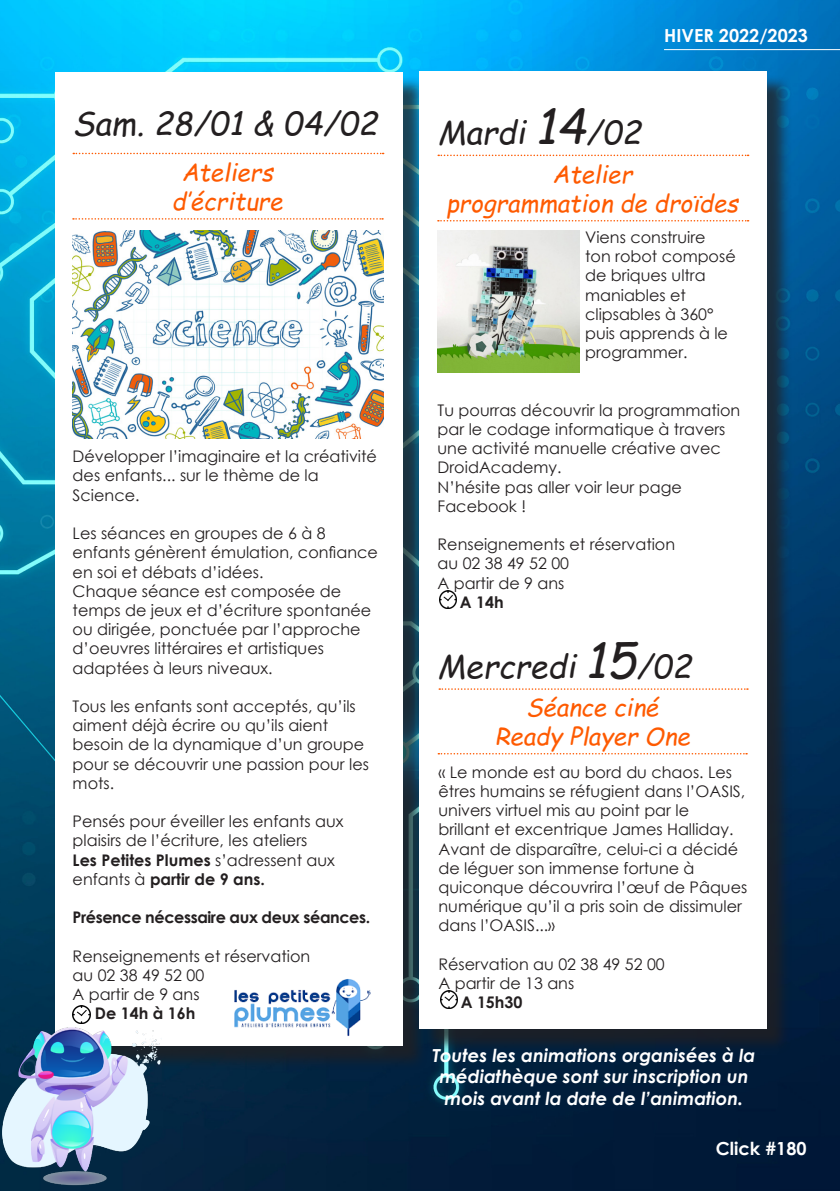
<style>
.page{position:relative;width:840px;height:1191px;background:#fff}
.page>*{position:absolute;margin:0;border:0;box-sizing:border-box;transform-origin:0 0}
.t1{font:italic 32px "Comic Sans MS";color:#231f20}
.t2{font:italic 24px "Comic Sans MS";color:#fe5a01}
.t3{font:italic 700 18px/21.6px "Century Gothic";color:#fff;text-align:center}
.t4{font:700 18px "Century Gothic";color:#fff}
.t5{font:16px/19.2px "Century Gothic";color:#231f20}
.t6{font:700 16px/19.2px "Century Gothic";color:#231f20}
.t7{font:700 16px "Century Gothic";letter-spacing:-.025em;color:#231f20}
.s1{font-weight:400}
.s2{font-size:48px}
</style>
<div class="page">
<img style="left:0;top:0;width:839px;height:1191px">
<hr style="left:663px;top:49px;width:176px;height:1px;background:#fff">
<div style="left:58px;top:75px;width:370px;height:995px;background:#231f20;opacity:.75"></div>
<div style="left:55px;top:72px;width:347px;height:973px;background:#fff"></div>
<svg style="left:73px;top:153px;width:310px;height:1px"></svg>
<svg style="left:73px;top:218px;width:310px;height:2px"></svg>
<img style="left:72px;top:231px;width:311px;height:207px">
<img style="left:73px;top:1005px;width:17px;height:18px">
<div style="left:422px;top:75px;width:369px;height:979px;background:#231f20;opacity:.75"></div>
<div style="left:419px;top:72px;width:347px;height:957px;background:#fff"></div>
<svg style="left:438px;top:155px;width:310px;height:1px"></svg>
<svg style="left:437px;top:220px;width:311px;height:1px"></svg>
<img style="left:437px;top:231px;width:142px;height:141px">
<svg style="left:439px;top:688px;width:308px;height:2px"></svg>
<svg style="left:438px;top:753px;width:308px;height:1px"></svg>
<img style="left:440px;top:991px;width:17px;height:17px">
<img style="left:439px;top:591px;width:17px;height:17px">
<img style="left:3px;top:1027px;width:158px;height:159px">
<img style="left:234px;top:979px;width:137px;height:57px">
<p class="t1" style="left:73px;top:100px;width:306px">Sam. 28/01 &amp; 04/02</p>
<p class="t2" style="left:182px;top:155px;width:93px">Ateliers</p>
<p class="t2" style="left:172px;top:184px;width:112px">d’écriture</p>
<p class="t5" style="left:73px;top:446px;width:306px">Développer l’imaginaire et la créativité des enfants... sur le thème de la<br>Science.</p>
<p class="t5" style="left:73px;top:523px;width:306px">Les séances en groupes de 6 à 8 enfants génèrent émulation, confiance en soi et débats d’idées.</p>
<p class="t5" style="left:73px;top:581px;width:300px">Chaque séance est composée de temps de jeux et d’écriture spontanée ou dirigée, ponctuée par l’approche d’oeuvres littéraires et artistiques</p>
<p class="t5" style="left:73px;top:658px;width:201px">adaptées à leurs niveaux.</p>
<p class="t5" style="left:73px;top:696px;width:298px">Tous les enfants sont acceptés, qu’ils aiment déjà écrire ou qu’ils aient besoin de la dynamique d’un groupe pour se découvrir une passion pour les mots.</p>
<p class="t5" style="left:73px;top:811px;width:272px">Pensés pour éveiller les enfants aux plaisirs de l’écriture, les ateliers</p>
<p class="t6" style="left:73px;top:849px;width:264px">Les Petites Plumes <span class="s1">s’adressent aux enfants à</span> partir de 9 ans.</p>
<p class="t7" style="left:73px;top:905px;width:299px">Présence nécessaire aux deux séances.</p>
<p class="t5" style="left:73px;top:946px;width:239px">Renseignements et réservation au 02 38 49 52 00</p>
<p class="t5" style="left:73px;top:984px;width:128px">A partir de 9 ans</p>
<p class="t6" style="left:95px;top:1003px;width:102px">De 14h à 16h</p>
<p class="t4" style="left:663px;top:22px;width:145px">HIVER 2022/2023</p>
<p class="t1" style="left:437px;top:108px;width:205px">Mardi <span class="s2">14</span>/02</p>
<p class="t2" style="left:552px;top:157px;width:81px">Atelier</p>
<p class="t2" style="left:446px;top:186px;width:293px">programmation de droïdes</p>
<p class="t5" style="left:584px;top:227px;width:152px">Viens construire<br>ton robot composé de briques ultra maniables et clipsables à 360° puis apprends à le programmer.</p>
<p class="t5" style="left:437px;top:400px;width:304px">Tu pourras découvrir la programmation par le codage informatique à travers une activité manuelle créative avec<br>DroidAcademy.</p>
<p class="t5" style="left:437px;top:477px;width:246px">N’hésite pas aller voir leur page<br>Facebook !</p>
<p class="t5" style="left:437px;top:534px;width:239px">Renseignements et réservation au 02 38 49 52 00</p>
<p class="t5" style="left:437px;top:573px;width:128px">A partir de 9 ans</p>
<p class="t6" style="left:459px;top:592px;width:45px">A 14h</p>
<p class="t1" style="left:437px;top:643px;width:256px">Mercredi <span class="s2">15</span>/02</p>
<p class="t2" style="left:526px;top:689px;width:134px">Séance ciné</p>
<p class="t2" style="left:495px;top:718px;width:196px">Ready Player One</p>
<p class="t5" style="left:438px;top:762px;width:310px">« Le monde est au bord du chaos. Les êtres humains se réfugient dans l’OASIS, univers virtuel mis au point par le<br>brillant et excentrique James Halliday.<br>Avant de disparaître, celui-ci a décidé de léguer son immense fortune à quiconque découvrira l’œuf de Pâques numérique qu’il a pris soin de dissimuler dans l’OASIS...»</p>
<p class="t5" style="left:438px;top:954px;width:228px">Réservation au 02 38 49 52 00</p>
<p class="t5" style="left:438px;top:973px;width:137px">A partir de 13 ans</p>
<p class="t6" style="left:460px;top:992px;width:63px">A 15h30</p>
<p class="t3" style="left:432px;top:1043px;width:324px">Toutes les animations organisées à la médiathèque sont sur inscription un mois avant la date de l’animation.</p>
<p class="t4" style="left:715px;top:1134px;width:92px">Click #180</p>
</div>
